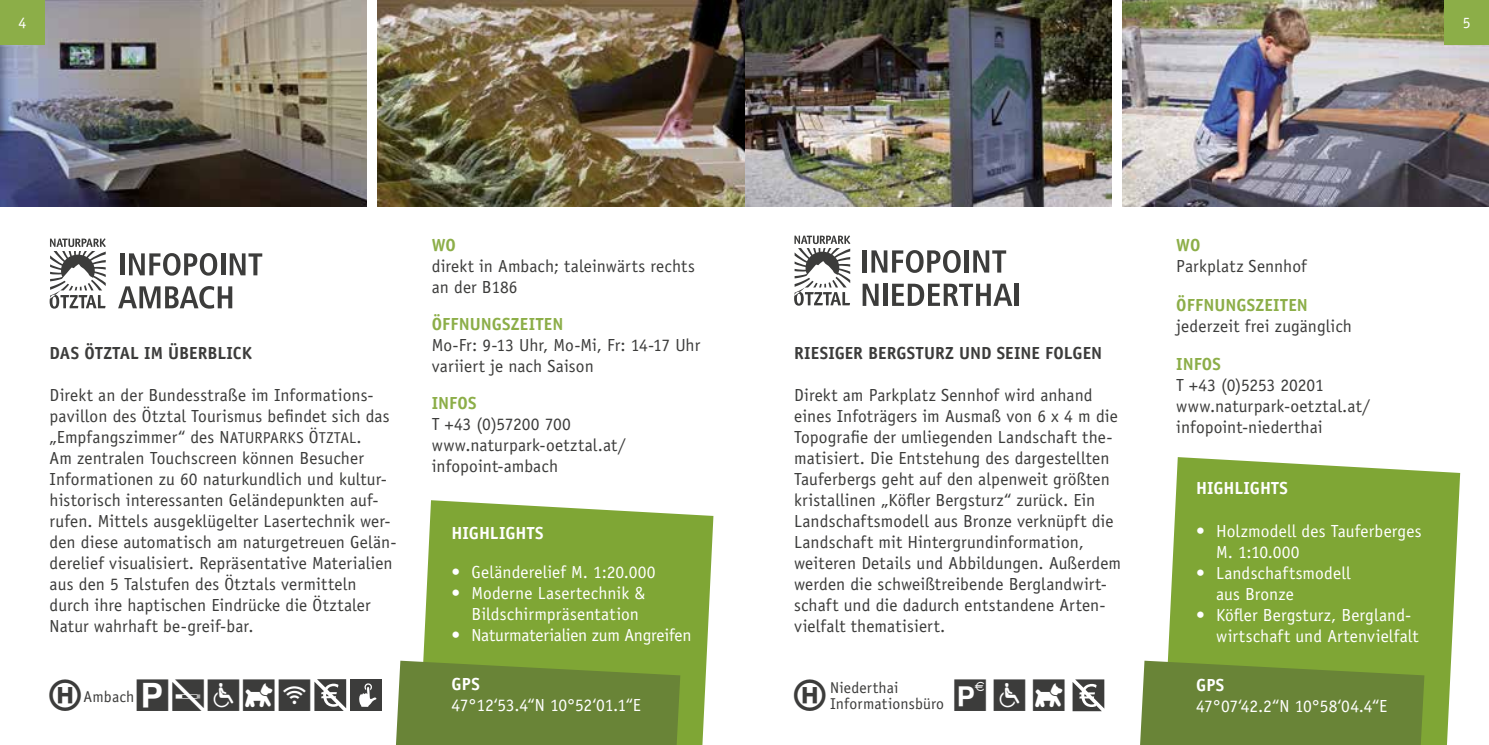
<style>
.page{position:relative;width:1489px;height:745px;background:#fff}
.page>*{position:absolute;margin:0;border:0;box-sizing:border-box;transform-origin:0 0}
.t1{font:31.5px "Oetztal Pikto Allgem Set 1 Font";color:#3c3c3b}
.t2{font:31.5px "Oetztal Pikto Allgem Set 2";color:#3c3c3b}
.t3{font:17.5px/21px "Officina Sans Std";letter-spacing:.005em;color:#3c3c3b}
.t4{font:17.5px/21px "Officina Sans Std";letter-spacing:.005em;color:#fff}
.t5{font:17.5px "Officina Sans Std";letter-spacing:-.015em;color:#fff}
.t6{font:700 17.5px "Officina Sans Std";letter-spacing:.005em;color:#3c3c3b}
.t7{font:700 17.5px "Officina Sans Std";letter-spacing:.01em;color:#8cae48}
.t8{font:700 17.5px "Officina Sans Std";color:#fff}
.t9{font:15.75px/15.8px "Officina Sans Std";letter-spacing:.01em;color:#3c3c3b}
.t10{font:15.75px "Officina Sans Std";color:#fff}
.s1{font-size:15.75px}
.s2{font-family:"Oetztal Pikto Allgem Set 1 Font"}
.s3{font-family:"Oetztal Pikto Unterku Set 1 Font"}
.s4{font-family:"Oetztal Pikto Infrastruktu Font"}
.s5{font-family:"Oetztal Pikto Allgem Set 2"}
</style>
<div class="page">
<svg style="left:423px;top:500px;width:290px;height:244px;background:#89ad45"></svg>
<svg style="left:1167px;top:457px;width:292px;height:287px;background:#89ad45"></svg>
<img style="left:0;top:0;width:1488px;height:206px">
<svg style="left:396px;top:660px;width:284px;height:84px;background:#6c8838"></svg>
<svg style="left:1140px;top:660px;width:284px;height:84px;background:#6c8838"></svg>
<div style="left:0;top:0;width:45px;height:45px;background:#8cae48"></div>
<div style="left:1444px;top:0;width:44px;height:45px;background:#8cae48"></div>
<div style="left:367px;top:0;width:10px;height:208px;background:#fff"></div>
<div style="left:1111px;top:0;width:10px;height:208px;background:#fff"></div>
<svg style="left:50px;top:238px;width:56px;height:70px"></svg>
<svg style="left:794px;top:235px;width:56px;height:70px"></svg>
<svg style="left:1072px;top:679px;width:32px;height:31px"></svg>
<div style="left:350px;top:679px;width:31px;height:31px;background:#3c3c3b"></div>
<svg style="left:359px;top:683px;width:18px;height:23px"></svg>
<svg style="left:314px;top:679px;width:32px;height:31px"></svg>
<hr style="left:120px;top:253px;width:4px;height:22px;background:#3c3c3b">
<svg style="left:129px;top:253px;width:88px;height:22px"></svg>
<hr style="left:221px;top:253px;width:4px;height:22px;background:#3c3c3b">
<svg style="left:230px;top:253px;width:32px;height:22px"></svg>
<svg style="left:118px;top:286px;width:114px;height:22px"></svg>
<hr style="left:862px;top:250px;width:4px;height:22px;background:#3c3c3b">
<svg style="left:871px;top:250px;width:89px;height:23px"></svg>
<hr style="left:964px;top:250px;width:4px;height:22px;background:#3c3c3b">
<svg style="left:973px;top:250px;width:33px;height:22px"></svg>
<svg style="left:862px;top:283px;width:16px;height:23px"></svg>
<hr style="left:883px;top:283px;width:4px;height:23px;background:#3c3c3b">
<svg style="left:892px;top:283px;width:120px;height:23px"></svg>
<hr style="left:1014px;top:283px;width:4px;height:23px;background:#3c3c3b">
<p class="t10" style="left:18px;top:13px;width:9px">4</p>
<p class="t10" style="left:1462px;top:13px;width:9px">5</p>
<p class="t7" style="left:432px;top:234px;width:26px">WO</p>
<p class="t3" style="left:432px;top:255px;width:265px">direkt in Ambach; taleinwärts rechts an der B186</p>
<p class="t7" style="left:432px;top:313px;width:133px">ÖFFNUNGSZEITEN</p>
<p class="t3" style="left:432px;top:334px;width:270px">Mo-Fr: 9-13 Uhr, Mo-Mi, Fr: 14-17 Uhr variiert je nach Saison</p>
<p class="t7" style="left:432px;top:391px;width:46px">INFOS</p>
<p class="t3" style="left:432px;top:413px;width:195px">T +43 (0)57200 700 www.naturpark-oetztal.at/ infopoint-ambach</p>
<p class="t6" style="left:50px;top:342px;width:203px">DAS ÖTZTAL IM ÜBERBLICK</p>
<p class="t3" style="left:50px;top:384px;width:348px">Direkt an der Bundesstraße im Informations&shy;pavillon des Ötztal Tourismus befindet sich das „Empfangszimmer“ des N<span class="s1">ATURPARKS</span> Ö<span class="s1">TZTAL</span>.<br>Am zentralen Touchscreen können Besucher Informationen zu 60 naturkundlich und kultur&shy;historisch interessanten Geländepunkten auf&shy;rufen. Mittels ausgeklügelter Lasertechnik wer&shy;den diese automatisch am naturgetreuen Gelän&shy;derelief visualisiert. Repräsentative Materialien aus den 5 Talstufen des Ötztals vermitteln durch ihre haptischen Eindrücke die Ötztaler Natur wahrhaft be-greif-bar.</p>
<p class="t6" style="left:794px;top:342px;width:309px">RIESIGER BERGSTURZ UND SEINE FOLGEN</p>
<p class="t3" style="left:794px;top:384px;width:328px">Direkt am Parkplatz Sennhof wird anhand eines Infoträgers im Ausmaß von 6 x 4 m die Topografie der umliegenden Landschaft the&shy;matisiert. Die Entstehung des dargestellten Tauferbergs geht auf den alpenweit größten kristallinen „Köfler Bergsturz“ zurück. Ein Landschaftsmodell aus Bronze verknüpft die Landschaft mit Hintergrundinformation, weiteren Details und Abbildungen. Außerdem werden die schweißtreibende Berglandwirt&shy;schaft und die dadurch entstandene Arten&shy;vielfalt thematisiert.</p>
<p class="t8" style="left:451px;top:522px;width:93px">HIGHLIGHTS</p>
<p class="t4" style="left:451px;top:561px;width:205px">• Geländerelief M. 1:20.000</p>
<p class="t4" style="left:471px;top:582px;width:175px;text-indent:-20px">• Moderne Lasertechnik &amp;<br>Bildschirmpräsentation</p>
<p class="t5" style="left:451px;top:624px;width:241px">• Naturmaterialien zum Angreifen</p>
<p class="t8" style="left:451px;top:672px;width:30px">GPS</p>
<p class="t5" style="left:451px;top:694px;width:191px">47°12‘53.4“N 10°52‘01.1“E</p>
<h1 class="t1" style="left:50px;top:679px;width:33px">r</h1>
<h1 class="t2" style="left:137px;top:679px;width:175px"><span class="s2">G</span> <span class="s3">=</span><span class="s4">H</span>KÜ</h1>
<h1 class="t1" style="left:794px;top:679px;width:33px">r</h1>
<h1 class="t1" style="left:954px;top:679px;width:112px">F <span class="s4">H</span> <span class="s5">K</span></h1>
<p class="t9" style="left:84px;top:688px;width:52px">Ambach</p>
<p class="t9" style="left:830px;top:679px;width:115px">Niederthai<br>Informationsbüro</p>
<p class="t7" style="left:1176px;top:234px;width:26px">WO</p>
<p class="t3" style="left:1176px;top:255px;width:132px">Parkplatz Sennhof</p>
<p class="t7" style="left:1176px;top:293px;width:133px">ÖFFNUNGSZEITEN</p>
<p class="t3" style="left:1176px;top:315px;width:177px">jederzeit frei zugänglich</p>
<p class="t7" style="left:1176px;top:353px;width:46px">INFOS</p>
<p class="t3" style="left:1176px;top:374px;width:195px">T +43 (0)5253 20201 www.naturpark-oetztal.at/ infopoint-niederthai</p>
<p class="t8" style="left:1196px;top:477px;width:93px">HIGHLIGHTS</p>
<p class="t4" style="left:1215px;top:519px;width:207px;text-indent:-20px">• Holzmodell des Tauferberges<br>M. 1:10.000</p>
<p class="t4" style="left:1215px;top:561px;width:136px;text-indent:-20px">• Landschaftsmodell aus Bronze</p>
<p class="t4" style="left:1215px;top:603px;width:204px;text-indent:-20px">• Köfler Bergsturz, Bergland&shy;wirtschaft und Artenvielfalt</p>
<p class="t8" style="left:1196px;top:673px;width:30px">GPS</p>
<p class="t4" style="left:1196px;top:694px;width:193px">47°07‘42.2“N 10°58‘04.4“E</p>
</div>
